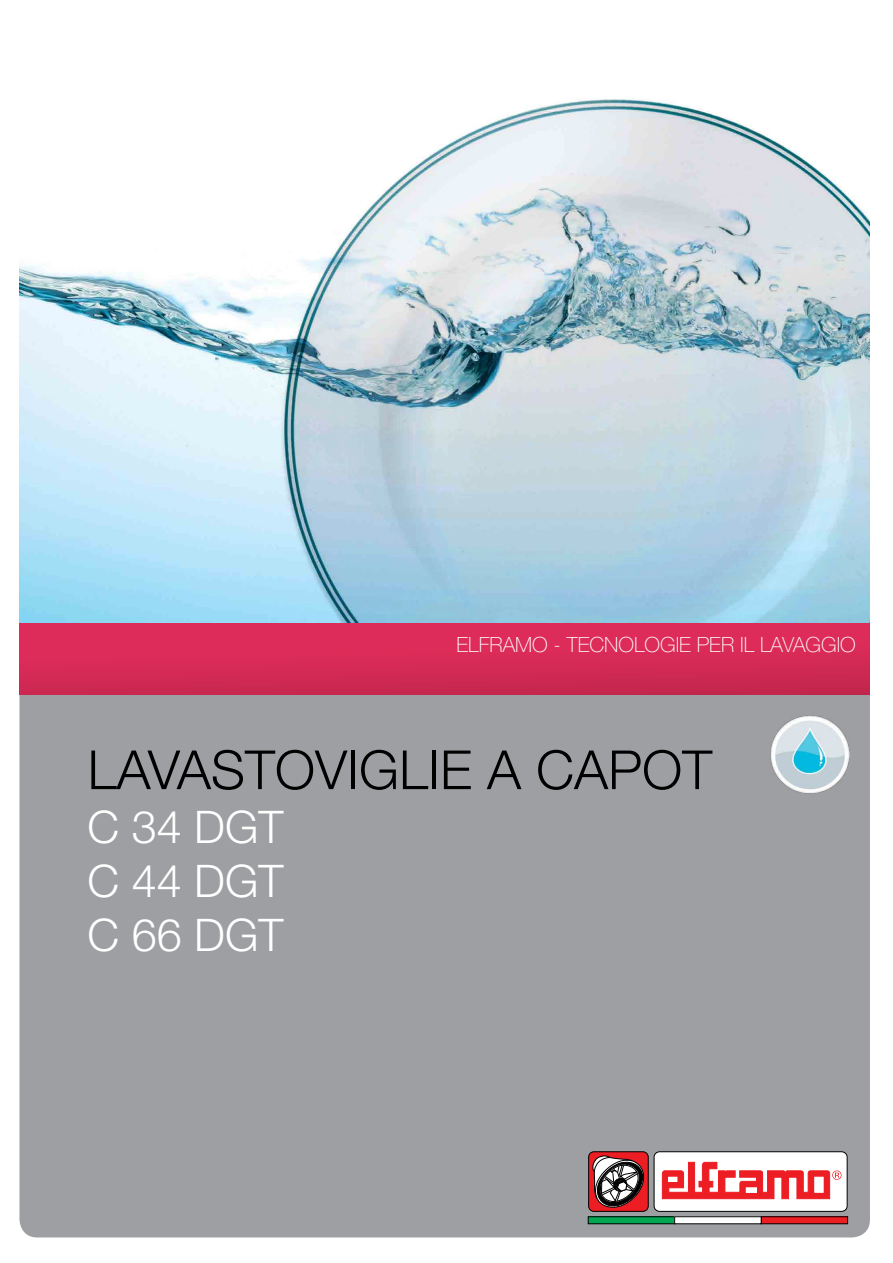
<style>
.page{position:relative;width:893px;height:1263px;background:#fff}
.page>*{position:absolute;margin:0;border:0;box-sizing:border-box;transform-origin:0 0}
.t1{font:300 54px "Helvetica Neue LT Std";color:#000}
.t2{font:300 45px/54px "Helvetica Neue LT Std";color:#fff;text-align:justify}
.t3{font:100 21px "Helvetica Neue LT Std";color:#fff}
</style>
<div class="page">
<img style="left:19px;top:265px;width:216px;height:358px">
<img style="left:235px;top:99px;width:635px;height:524px">
<div style="left:19px;top:652px;width:851px;height:585px;background:#9d9fa2;border-radius:18px"></div>
<div style="left:19px;top:623px;width:851px;height:71px;background:linear-gradient(to bottom,#e42d5d,#c92850)"></div>
<div style="left:588px;top:1217px;width:87px;height:7px;background:#00a651"></div>
<div style="left:588px;top:1216px;width:87px;height:8px;border:1px solid #000"></div>
<div style="left:761px;top:1217px;width:87px;height:7px;background:#ed1d24"></div>
<div style="left:761px;top:1216px;width:87px;height:8px;border:1px solid #000"></div>
<div style="left:675px;top:1217px;width:86px;height:7px;background:#fff"></div>
<img style="left:771px;top:716px;width:78px;height:78px">
<div style="left:654px;top:1152px;width:193px;height:59px;background:#fff;border-radius:6px"></div>
<div style="left:654px;top:1151px;width:194px;height:61px;border:1px solid #000;border-radius:6px"></div>
<div style="left:589px;top:1152px;width:59px;height:59px;background:#ed1d24;border-radius:5px"></div>
<div style="left:588px;top:1151px;width:61px;height:61px;border:1px solid #000;border-radius:5px"></div>
<svg style="left:592px;top:1151px;width:52px;height:57px"></svg>
<svg style="left:662px;top:1162px;width:179px;height:37px"></svg>
<p class="t3" style="left:456px;top:632px;width:401px">ELFRAMO - TECNOLOGIE PER IL LAVAGGIO</p>
<h1 class="t1" style="left:88px;top:737px;width:626px">LAVASTOVIGLIE A CAPOT</h1>
<h2 class="t2" style="left:88px;top:799px;width:197px">C 34 DGT C 44 DGT C 66 DGT</h2>
</div>
